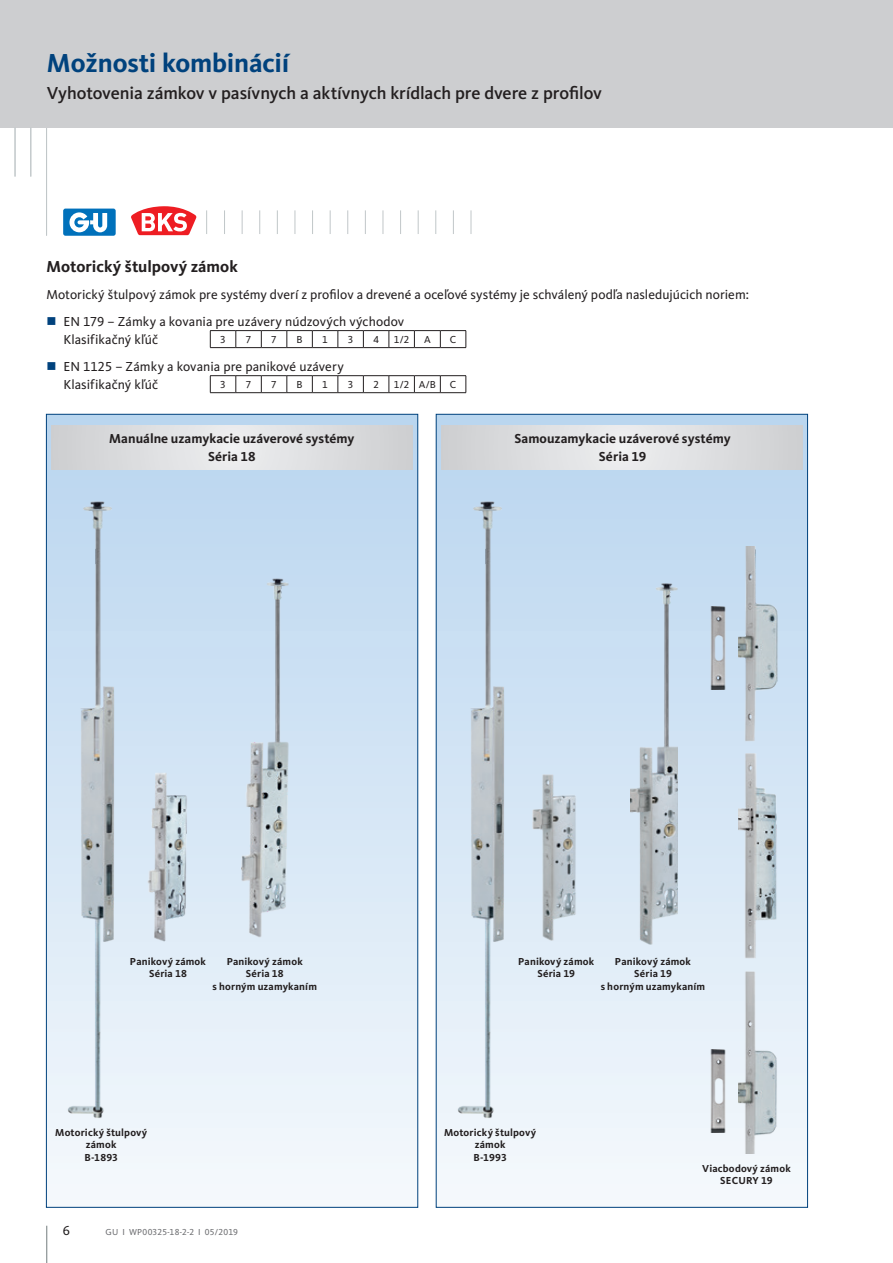
<style>
.page{position:relative;width:893px;height:1263px;background:#fff}
.page>*{position:absolute;margin:0;border:0;box-sizing:border-box;transform-origin:0 0}
._01_Überschrift{font:700 27px "Kievit Pro";letter-spacing:-.005em;color:#00427d}
._02_Unterthema{font:500 18px "Kievit Pro";letter-spacing:-.01em;color:#231f20}
._03_Zwischenüberschr{font:700 16.5px "Kievit Pro";color:#231f20}
._05_Fließtext{font:13.5px/18px "Kievit Pro";color:#231f20}
._04_Zwischenüberschr{font:700 13.5px "Kievit Pro";color:#231f20}
._08_Bildunterschrift{font:700 10.5px/12.6px "Kievit Pro";letter-spacing:.015em;color:#231f20;text-align:center}
._11_Tabellenkörper{font:10.5px "Kievit Pro";color:#231f20}
.t1{font:9px "Kievit Pro";letter-spacing:.02em;color:#6c6d70}
</style>
<div class="page">
<div style="left:0;top:0;width:893px;height:128px;background:#cdced0"></div>
<hr style="left:46px;top:128px;width:1px;height:108px;background:#c1c7c9">
<hr style="left:31px;top:128px;width:1px;height:49px;background:#c1c7c9">
<hr style="left:15px;top:128px;width:1px;height:49px;background:#c1c7c9">
<svg style="left:206px;top:210px;width:1px;height:24px"></svg>
<svg style="left:224px;top:210px;width:1px;height:24px"></svg>
<svg style="left:242px;top:210px;width:1px;height:24px"></svg>
<svg style="left:259px;top:210px;width:1px;height:24px"></svg>
<svg style="left:277px;top:210px;width:1px;height:24px"></svg>
<svg style="left:295px;top:210px;width:1px;height:24px"></svg>
<svg style="left:312px;top:210px;width:1px;height:24px"></svg>
<svg style="left:330px;top:210px;width:1px;height:24px"></svg>
<svg style="left:347px;top:210px;width:1px;height:24px"></svg>
<svg style="left:365px;top:210px;width:1px;height:24px"></svg>
<svg style="left:383px;top:210px;width:1px;height:24px"></svg>
<svg style="left:400px;top:210px;width:1px;height:24px"></svg>
<svg style="left:418px;top:210px;width:1px;height:24px"></svg>
<svg style="left:435px;top:210px;width:1px;height:24px"></svg>
<svg style="left:453px;top:210px;width:1px;height:24px"></svg>
<svg style="left:471px;top:210px;width:1px;height:24px"></svg>
<div style="left:63px;top:209px;width:53px;height:27px;background:#0071bb;border-radius:2px"></div>
<svg style="left:69px;top:212px;width:38px;height:20px"></svg>
<svg style="left:131px;top:206px;width:65px;height:29px"></svg>
<hr style="left:47px;top:1226px;width:1px;height:37px;background:#727c7e">
<div style="left:436px;top:414px;width:371px;height:793px;background:linear-gradient(to bottom,#b8d5ef,#f5f9fc)"></div>
<svg style="left:441px;top:425px;width:362px;height:44px;background:#dddee0"></svg>
<img style="left:449px;top:496px;width:76px;height:631px">
<img style="left:532px;top:772px;width:47px;height:172px">
<img style="left:630px;top:555px;width:47px;height:389px">
<img style="left:739px;top:546px;width:58px;height:607px">
<div style="left:46px;top:414px;width:372px;height:793px;background:linear-gradient(to bottom,#b8d5ef,#f5f9fc)"></div>
<svg style="left:51px;top:425px;width:362px;height:44px;background:#dddee0"></svg>
<img style="left:144px;top:770px;width:47px;height:172px">
<img style="left:241px;top:507px;width:47px;height:435px">
<img style="left:59px;top:496px;width:76px;height:631px">
<img style="left:676px;top:606px;width:83px;height:84px">
<img style="left:676px;top:1049px;width:83px;height:83px">
<svg style="left:210px;top:330px;width:257px;height:18px"></svg>
<svg style="left:210px;top:375px;width:257px;height:18px"></svg>
<p class="_01_Überschrift" style="left:47px;top:46px;width:244px">Možnosti kombinácií</p>
<p class="_02_Unterthema" style="left:47px;top:82px;width:557px">Vyhotovenia zámkov v pasívnych a aktívnych krídlach pre dvere z profilov</p>
<p class="_03_Zwischenüberschr" style="left:46px;top:256px;width:193px">Motorický štulpový zámok</p>
<p class="_05_Fließtext" style="left:46px;top:285px;width:704px">Motorický štulpový zámok pre systémy dverí z profilov a drevené a oceľové systémy je schválený podľa nasledujúcich noriem:</p>
<p class="_05_Fließtext" style="left:63px;top:312px;width:342px">EN 179 – Zámky a kovania pre uzávery núdzových východov<br>Klasifikačný kľúč</p>
<p class="_05_Fließtext" style="left:63px;top:357px;width:282px">EN 1125 – Zámky a kovania pre panikové uzávery<br>Klasifikačný kľúč</p>
<p class="_11_Tabellenkörper" style="left:220px;top:333px;width:7px">3</p>
<p class="_11_Tabellenkörper" style="left:246px;top:333px;width:7px">7</p>
<p class="_11_Tabellenkörper" style="left:271px;top:333px;width:7px">7</p>
<p class="_11_Tabellenkörper" style="left:297px;top:333px;width:8px">B</p>
<p class="_11_Tabellenkörper" style="left:322px;top:333px;width:7px">1</p>
<p class="_11_Tabellenkörper" style="left:348px;top:333px;width:7px">3</p>
<p class="_11_Tabellenkörper" style="left:373px;top:333px;width:7px">4</p>
<p class="_11_Tabellenkörper" style="left:394px;top:333px;width:17px">1/2</p>
<p class="_11_Tabellenkörper" style="left:424px;top:333px;width:8px">A</p>
<p class="_11_Tabellenkörper" style="left:450px;top:333px;width:8px">C</p>
<p class="_11_Tabellenkörper" style="left:220px;top:378px;width:7px">3</p>
<p class="_11_Tabellenkörper" style="left:246px;top:378px;width:7px">7</p>
<p class="_11_Tabellenkörper" style="left:271px;top:378px;width:7px">7</p>
<p class="_11_Tabellenkörper" style="left:297px;top:378px;width:8px">B</p>
<p class="_11_Tabellenkörper" style="left:322px;top:378px;width:7px">1</p>
<p class="_11_Tabellenkörper" style="left:348px;top:378px;width:7px">3</p>
<p class="_11_Tabellenkörper" style="left:373px;top:378px;width:7px">2</p>
<p class="_11_Tabellenkörper" style="left:394px;top:378px;width:17px">1/2</p>
<p class="_11_Tabellenkörper" style="left:419px;top:378px;width:19px">A/B</p>
<p class="_11_Tabellenkörper" style="left:450px;top:378px;width:8px">C</p>
<p class="_04_Zwischenüberschr" style="left:109px;top:430px;width:247px">Manuálne uzamykacie uzáverové systémy</p>
<p class="_04_Zwischenüberschr" style="left:208px;top:448px;width:49px">Séria 18</p>
<p class="_04_Zwischenüberschr" style="left:514px;top:430px;width:218px">Samouzamykacie uzáverové systémy</p>
<p class="_04_Zwischenüberschr" style="left:599px;top:448px;width:49px">Séria 19</p>
<p class="_08_Bildunterschrift" style="left:130px;top:955px;width:78px">Panikový zámok<br>Séria 18</p>
<p class="_08_Bildunterschrift" style="left:213px;top:955px;width:106px">Panikový zámok<br>Séria 18<br>s horným uzamykaním</p>
<p class="_08_Bildunterschrift" style="left:55px;top:1126px;width:94px">Motorický štulpový zámok<br>B-1893</p>
<p class="_05_Fließtext" style="left:63px;top:1221px;width:9px">6</p>
<p class="t1" style="left:105px;top:1226px;width:134px">GU І WP00325-18-2-2 І 05/2019</p>
<p class="_08_Bildunterschrift" style="left:518px;top:955px;width:78px">Panikový zámok<br>Séria 19</p>
<p class="_08_Bildunterschrift" style="left:601px;top:955px;width:106px">Panikový zámok<br>Séria 19<br>s horným uzamykaním</p>
<p class="_08_Bildunterschrift" style="left:444px;top:1126px;width:94px">Motorický štulpový zámok<br>B-1993</p>
<p class="_08_Bildunterschrift" style="left:702px;top:1162px;width:90px">Viacbodový zámok<br>SECURY 19</p>
</div>
